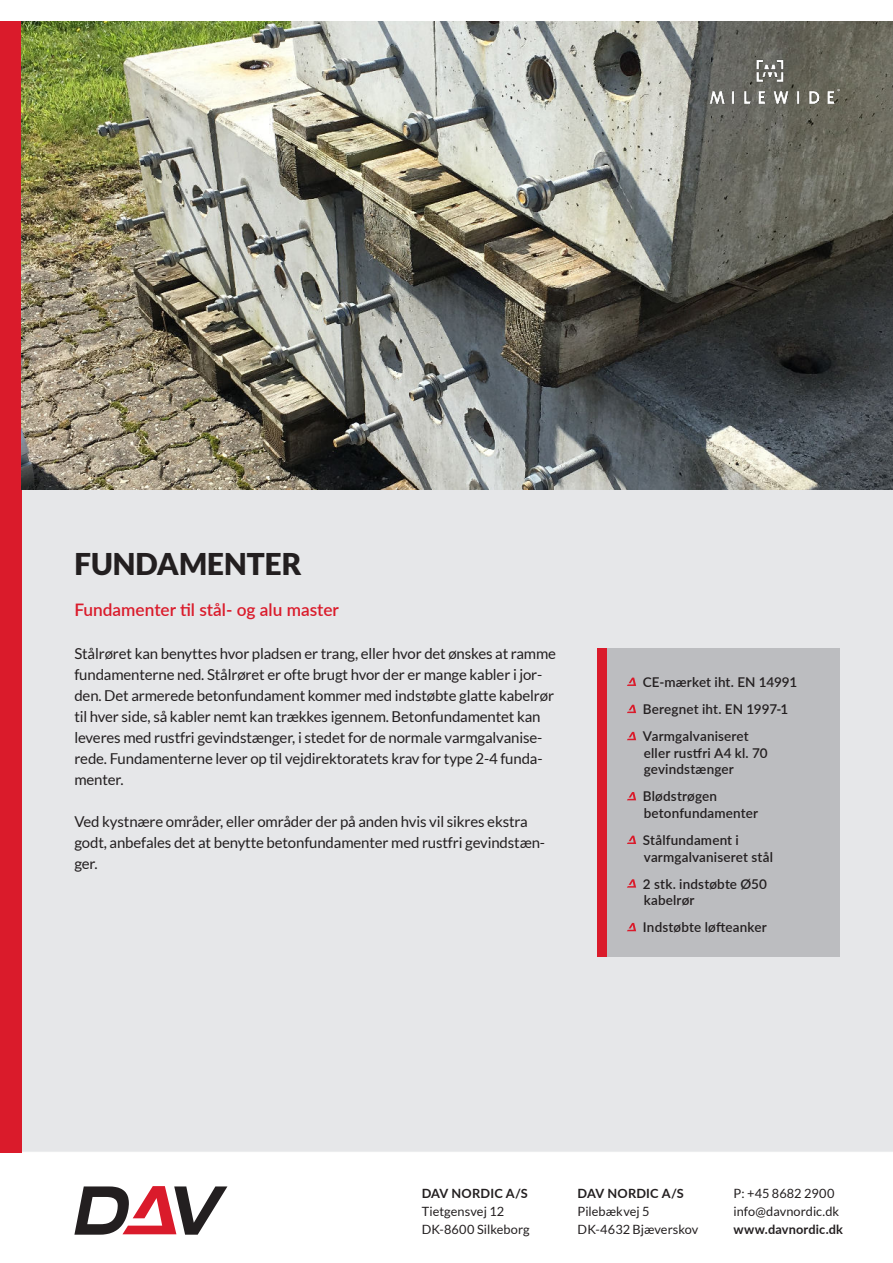
<style>
.page{position:relative;width:893px;height:1263px;background:#fff}
.page>*{position:absolute;margin:0;border:0;box-sizing:border-box;transform-origin:0 0}
.t1{font:900 30px "Lato";color:#231f20}
.t2{font:600 17.25px "Lato";color:#da1b2b}
.t3{font:15px/21px "Lato";letter-spacing:-.01em;color:#231f20}
.t4{font:600 13.5px/16.5px "Lato";letter-spacing:.01em;color:#231f20}
.t5{font:12.75px/18px "Lato";letter-spacing:.005em;color:#231f20}
.t6{font:700 12.75px "Lato";letter-spacing:.015em;color:#231f20}
</style>
<div class="page">
<div style="left:21px;top:489px;width:872px;height:663px;background:#e6e7e9"></div>
<div style="left:0;top:21px;width:21px;height:1131px;background:#da1b2b"></div>
<svg style="left:74px;top:1186px;width:153px;height:49px"></svg>
<div style="left:597px;top:648px;width:243px;height:309px;background:#bcbdc0"></div>
<div style="left:597px;top:648px;width:10px;height:309px;background:#da1b2b"></div>
<img style="left:21px;top:21px;width:872px;height:468px">
<svg style="left:627px;top:678px;width:9px;height:8px"></svg>
<svg style="left:627px;top:705px;width:9px;height:8px"></svg>
<svg style="left:627px;top:732px;width:9px;height:8px"></svg>
<svg style="left:627px;top:792px;width:9px;height:8px"></svg>
<svg style="left:627px;top:836px;width:9px;height:8px"></svg>
<svg style="left:627px;top:879px;width:9px;height:9px"></svg>
<svg style="left:627px;top:923px;width:9px;height:8px"></svg>
<img style="left:709px;top:60px;width:131px;height:43px">
<h1 class="t1" style="left:74px;top:547px;width:229px">FUNDAMENTER</h1>
<p class="t2" style="left:74px;top:597px;width:266px">Fundamenter til stål- og alu master</p>
<p class="t3" style="left:74px;top:644px;width:483px">Stålrøret kan benyttes hvor pladsen er trang, eller hvor det ønskes at ramme fundamenterne ned. Stålrøret er ofte brugt hvor der er mange kabler i jor&shy;den. Det armerede betonfundament kommer med indstøbte glatte kabelrør til hver side, så kabler nemt kan trækkes igennem. Betonfundamentet kan leveres med rustfri gevindstænger, i stedet for de normale varmgalvanise&shy;rede. Fundamenterne lever op til vejdirektoratets krav for type 2-4 funda&shy;menter.</p>
<p class="t3" style="left:74px;top:812px;width:472px">Ved kystnære områder, eller områder der på anden hvis vil sikres ekstra godt, anbefales det at benytte betonfundamenter med rustfri gevindstæn&shy;ger.</p>
<p class="t4" style="left:643px;top:669px;width:156px;line-height:27.2px">CE-mærket iht. EN 14991<br>Beregnet iht. EN 1997-1<br>Varmgalvaniseret</p>
<p class="t4" style="left:644px;top:744px;width:125px">eller rustfri A4 kl. 70 gevindstænger</p>
<p class="t4" style="left:643px;top:789px;width:117px">Blødstrøgen betonfundamenter</p>
<p class="t4" style="left:643px;top:833px;width:132px">Stålfundament i varmgalvaniseret stål</p>
<p class="t4" style="left:643px;top:875px;width:126px">2 stk. indstøbte Ø50 kabelrør</p>
<p class="t4" style="left:643px;top:918px;width:125px">Indstøbte løfteanker</p>
<p class="t6" style="left:422px;top:1186px;width:108px">DAV NORDIC A/S</p>
<p class="t5" style="left:422px;top:1203px;width:110px">Tietgensvej 12<br>DK-8600 Silkeborg</p>
<p class="t6" style="left:578px;top:1186px;width:108px">DAV NORDIC A/S</p>
<p class="t5" style="left:578px;top:1203px;width:122px">Pilebækvej 5<br>DK-4632 Bjæverskov</p>
<p class="t5" style="left:733px;top:1185px;width:107px">P: +45 8682 2900 info@davnordic.dk</p>
<p class="t6" style="left:733px;top:1222px;width:111px">www.davnordic.dk</p>
</div>
